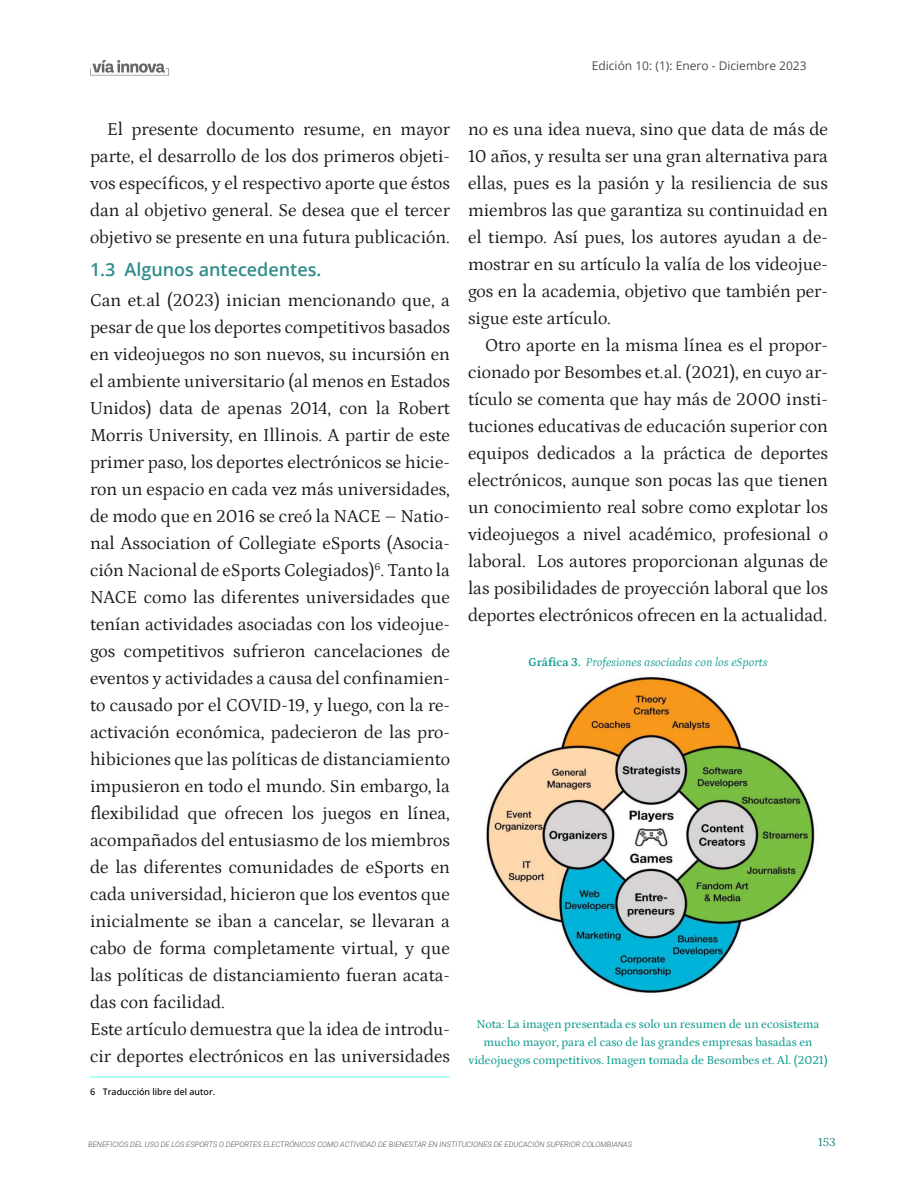
<style>
.page{position:relative;width:918px;height:1188px;background:#fff}
.page>*{position:absolute;margin:0;border:0;box-sizing:border-box;transform-origin:0 0}
.Texto_sin_sangría{font:18px/27px "Petrona";color:#1a1a1a;text-align:justify}
.Texto_con_sangría{font:18px/27px "Petrona";color:#1a1a1a;text-align:justify}
.t1{font:600 18px "Open Sans";color:#2e8c8a}
.Fuente{font:500 12px/18px "Petrona";color:#1aa094;text-align:center}
.Figura{font:italic 12px "Petrona";color:#1aa094}
.t2{font:12px "Open Sans";color:#4d4d4d}
.t3{font:12px "Petrona";color:#1a7d7c}
.Pie_de_nota{font:500 9px "Open Sans";color:#000}
.t4{font:italic 300 7.5px "Roboto";color:#4d4d4d}
.s1{font-weight:700;font-style:normal}
.s2{font-weight:400;font-style:italic}
</style>
<div class="page">
<svg style="left:90px;top:60px;width:79px;height:15px"></svg>
<hr style="left:90px;top:1077px;width:360px;height:1px;background:#66ffe8">
<img style="left:486px;top:676px;width:329px;height:317px">
<p class="t2" style="left:592px;top:57px;width:216px">Edición 10: (1): Enero - Diciembre 2023</p>
<p class="Texto_con_sangría" style="left:90px;top:115px;width:362px;text-indent:17px">El presente documento resume, en mayor parte, el desarrollo de los dos primeros objeti&shy;vos específicos, y el respectivo aporte que éstos dan al objetivo general. Se desea que el tercer objetivo se presente en una futura publicación.</p>
<p class="t1" style="left:90px;top:258px;width:233px">1.3 Algunos antecedentes.</p>
<p class="Texto_sin_sangría" style="left:90px;top:286px;width:362px">Can et.al (2023) inician mencionando que, a pesar de que los deportes competitivos basados en videojuegos no son nuevos, su incursión en el ambiente universitario (al menos en Estados Unidos) data de apenas 2014, con la Robert Morris University, en Illinois. A partir de este primer paso, los deportes electrónicos se hicie&shy;ron un espacio en cada vez más universidades, de modo que en 2016 se creó la NACE – Natio&shy;nal Association of Collegiate eSports (Asocia&shy;ción Nacional de eSports Colegiados)<sup>6</sup>. Tanto la NACE como las diferentes universidades que tenían actividades asociadas con los videojue&shy;gos competitivos sufrieron cancelaciones de eventos y actividades a causa del confinamien&shy;to causado por el COVID-19, y luego, con la re&shy;activación económica, padecieron de las pro&shy;hibiciones que las políticas de distanciamiento impusieron en todo el mundo. Sin embargo, la flexibilidad que ofrecen los juegos en línea, acompañados del entusiasmo de los miembros de las diferentes comunidades de eSports en cada universidad, hicieron que los eventos que inicialmente se iban a cancelar, se llevaran a cabo de forma completamente virtual, y que las políticas de distanciamiento fueran acata&shy;das con facilidad.</p>
<p class="Texto_sin_sangría" style="left:90px;top:1015px;width:362px">Este artículo demuestra que la idea de introdu&shy;cir deportes electrónicos en las universidades</p>
<p class="Pie_de_nota" style="left:90px;top:1086px;width:127px">6 Traducción libre del autor.</p>
<p class="Texto_sin_sangría" style="left:468px;top:115px;width:362px">no es una idea nueva, sino que data de más de 10 años, y resulta ser una gran alternativa para ellas, pues es la pasión y la resiliencia de sus miembros las que garantiza su continuidad en el tiempo. Así pues, los autores ayudan a de&shy;mostrar en su artículo la valía de los videojue&shy;gos en la academia, objetivo que también per&shy;sigue este artículo.</p>
<p class="Texto_con_sangría" style="left:468px;top:331px;width:362px;text-indent:17px">Otro aporte en la misma línea es el propor&shy;cionado por Besombes et.al. (2021), en cuyo ar&shy;tículo se comenta que hay más de 2000 insti&shy;tuciones educativas de educación superior con equipos dedicados a la práctica de deportes electrónicos, aunque son pocas las que tienen un conocimiento real sobre como explotar los videojuegos a nivel académico, profesional o laboral. Los autores proporcionan algunas de las posibilidades de proyección laboral que los deportes electrónicos ofrecen en la actualidad.</p>
<p class="Figura" style="left:528px;top:653px;width:241px"><span class="s1">Gráfica 3.</span> Profesiones asociadas con los eSports</p>
<p class="Fuente" style="left:468px;top:1014px;width:361px">Nota<span class="s2">:</span> La imagen presentada es solo un resumen de un ecosistema mucho mayor, para el caso de las grandes empresas basadas en videojuegos competitivos. Imagen tomada de Besombes et. Al. (2021)</p>
<p class="t4" style="left:88px;top:1139px;width:545px">BENEFICIOS DEL USO DE LOS ESPORTS O DEPORTES ELECTRÓNICOS COMO ACTIVIDAD DE BIENESTAR EN INSTITUCIONES DE EDUCACIÓN SUPERIOR COLOMBIANAS</p>
<p class="t3" style="left:818px;top:1133px;width:19px">153</p>
</div>
